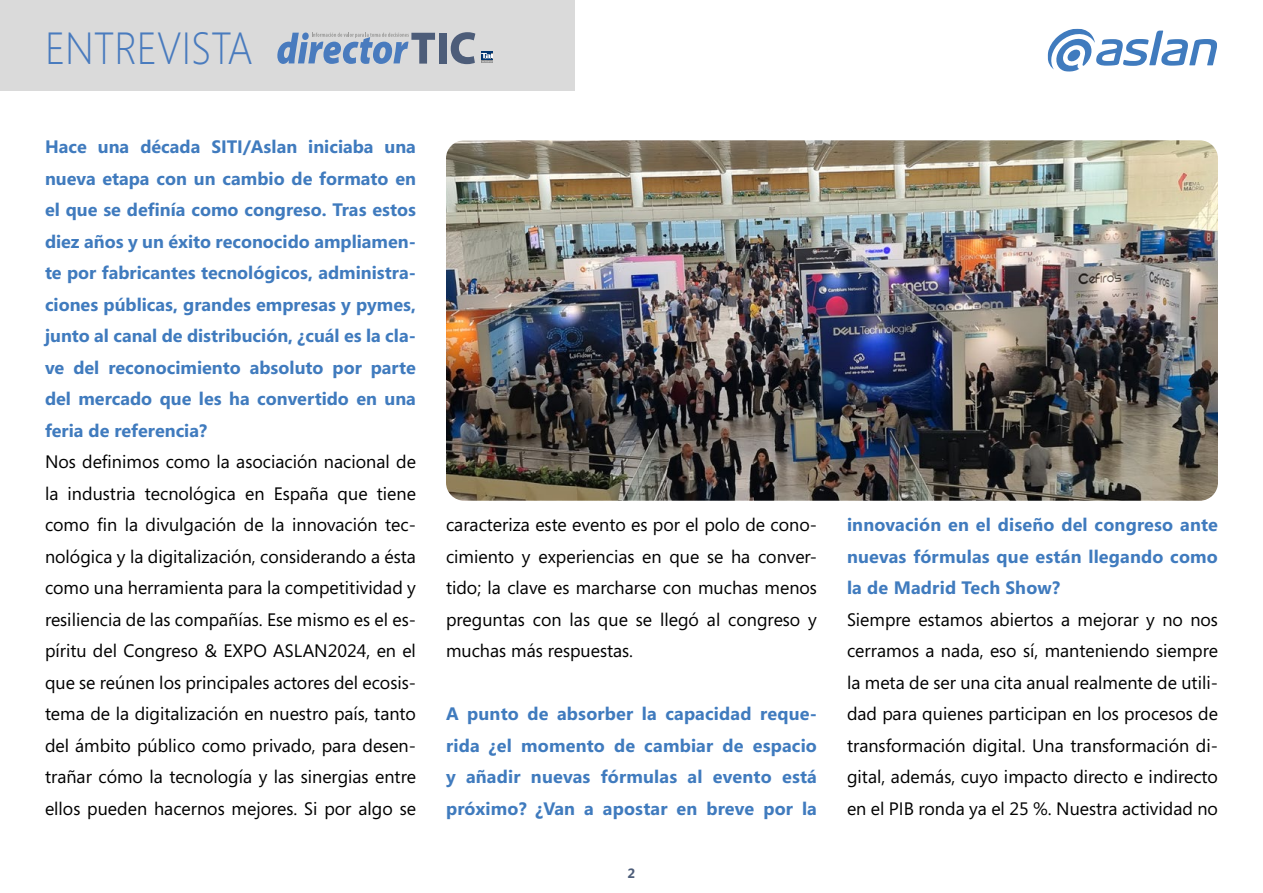
<style>
.page{position:relative;width:1263px;height:893px;background:#fff}
.page>*{position:absolute;margin:0;border:0;box-sizing:border-box;transform-origin:0 0}
.t1{font:300 45px "Segoe";color:#497bbe;scale:.9 1}
.t2{font:18px/31.5px "Segoe";color:#000;text-align:justify}
.t3{font:700 18px/31.5px "Segoe";letter-spacing:.01em;color:#407bbe;text-align:justify}
.t4{font:700 13.5px "Segoe";color:#4d5d79}
</style>
<div class="page">
<div style="left:0;top:0;width:574px;height:90px;background:#dadada"></div>
<div style="left:439px;top:33px;width:7px;height:31px;background:#4d5d79"></div>
<svg style="left:451px;top:32px;width:24px;height:32px"></svg>
<div style="left:481px;top:51px;width:12px;height:9px;background:#003671"></div>
<svg style="left:481px;top:53px;width:12px;height:10px"></svg>
<svg style="left:277px;top:33px;width:158px;height:31px"></svg>
<svg style="left:1047px;top:29px;width:170px;height:43px"></svg>
<img style="left:446px;top:140px;width:772px;height:361px">
<h1 class="t1" style="left:45px;top:22px;width:232px">ENTREVISTA</h1>
<p class="t3" style="left:45px;top:130px;width:372px">Hace una década SITI/Aslan iniciaba una nueva etapa con un cambio de formato en el que se definía como congreso. Tras estos diez años y un éxito reconocido ampliamen&shy;te por fabricantes tecnológicos, administra&shy;ciones públicas, grandes empresas y pymes, junto al canal de distribución, ¿cuál es la cla&shy;ve del reconocimiento absoluto por parte del mercado que les ha convertido en una feria de referencia?</p>
<p class="t2" style="left:45px;top:445px;width:372px">Nos definimos como la asociación nacional de la industria tecnológica en España que tiene como fin la divulgación de la innovación tec&shy;nológica y la digitalización, considerando a ésta como una herramienta para la competitividad y resiliencia de las compañías. Ese mismo es el es&shy;píritu del Congreso &amp; EXPO ASLAN2024, en el que se reúnen los principales actores del ecosis&shy;tema de la digitalización en nuestro país, tanto del ámbito público como privado, para desen&shy;trañar cómo la tecnología y las sinergias entre ellos pueden hacernos mejores. Si por algo se</p>
<p class="t2" style="left:446px;top:508px;width:372px">caracteriza este evento es por el polo de cono&shy;cimiento y experiencias en que se ha conver&shy;tido; la clave es marcharse con muchas menos preguntas con las que se llegó al congreso y muchas más respuestas.</p>
<p class="t3" style="left:446px;top:697px;width:372px">A punto de absorber la capacidad reque&shy;rida ¿el momento de cambiar de espacio y añadir nuevas fórmulas al evento está próximo? ¿Van a apostar en breve por la</p>
<p class="t4" style="left:628px;top:864px;width:9px">2</p>
<p class="t3" style="left:847px;top:508px;width:372px">innovación en el diseño del congreso ante nuevas fórmulas que están llegando como la de Madrid Tech Show?</p>
<p class="t2" style="left:847px;top:603px;width:372px">Siempre estamos abiertos a mejorar y no nos cerramos a nada, eso sí, manteniendo siempre la meta de ser una cita anual realmente de utili&shy;dad para quienes participan en los procesos de transformación digital. Una transformación di&shy;gital, además, cuyo impacto directo e indirecto en el PIB ronda ya el 25 %. Nuestra actividad no</p>
</div>
